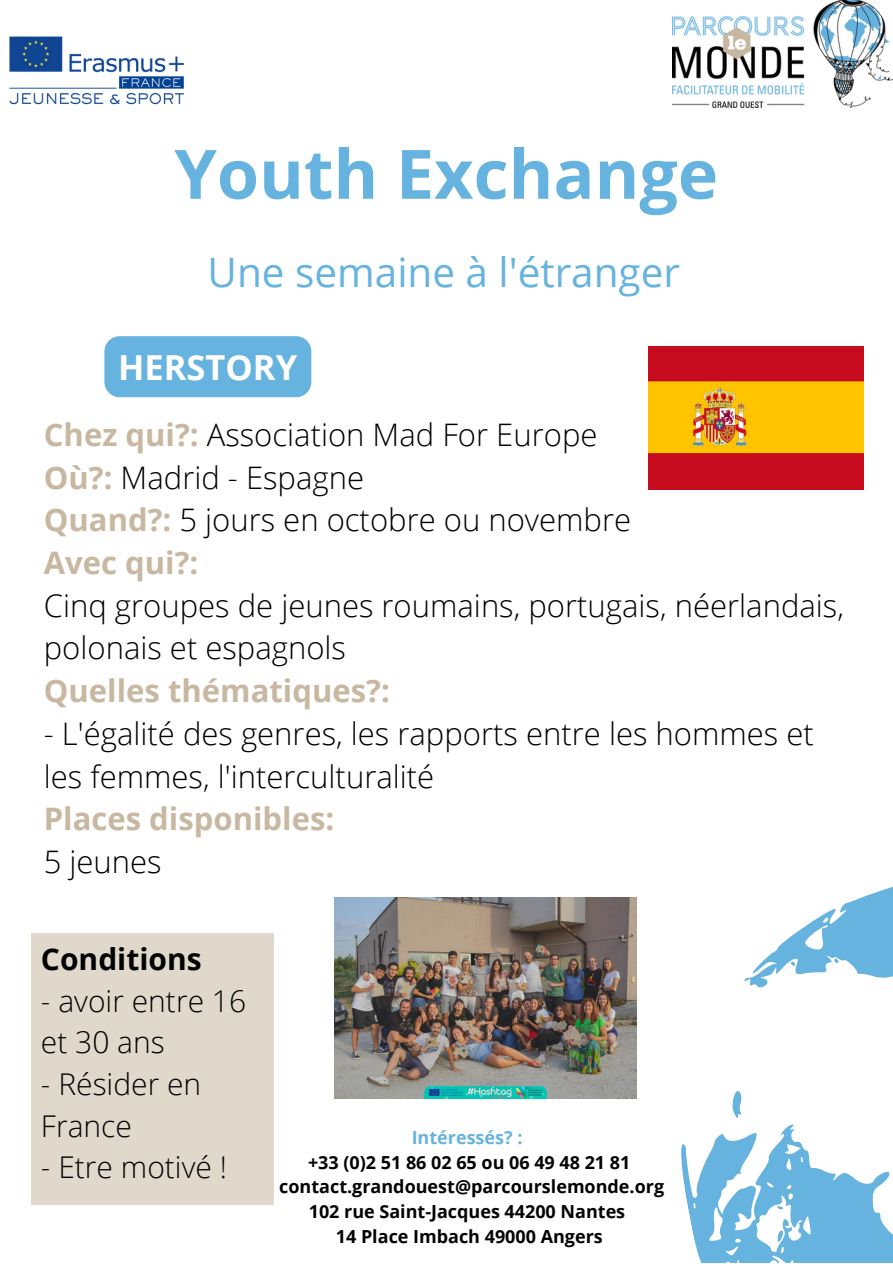
<style>
.page{position:relative;width:893px;height:1264px;background:#fff}
.page>*{position:absolute;margin:0;border:0;box-sizing:border-box;transform-origin:0 0}
.t1{font:700 68.1px "Open Sans";color:#67b3df}
.t2{font:40.5px "Open Sans";color:#67b3df}
.t3{font:700 34.5px "Open Sans";color:#fff}
.t4{font:300 31.05px/42.8px "Open Sans";color:#000}
.t5{font:700 31.05px "Open Sans";color:#c8b8a1}
.t6{font:300 30px/41.5px "Open Sans";color:#020303}
.t7{font:700 30px "Open Sans";color:#020303}
.t8{font:700 18px/24.8px "Open Sans";color:#020303;text-align:center}
.t9{font:700 18px "Open Sans";color:#67b3df}
.s1{font-weight:700;color:#c8b8a1}
</style>
<div class="page">
<img style="left:672px;top:0;width:220px;height:108px">
<div style="left:31px;top:933px;width:242px;height:271px;background:#e1d8cc"></div>
<svg style="left:636px;top:887px;width:256px;height:375px"></svg>
<img style="left:9px;top:36px;width:175px;height:69px">
<img style="left:335px;top:897px;width:301px;height:201px">
<img style="left:649px;top:346px;width:214px;height:143px">
<div style="left:104px;top:336px;width:207px;height:61px;background:#67b3df"></div>
<h1 class="t1" style="left:174px;top:126px;width:545px">Youth Exchange</h1>
<h2 class="t2" style="left:208px;top:244px;width:474px">Une semaine à l'étranger</h2>
<p class="t3" style="left:118px;top:343px;width:181px">HERSTORY</p>
<p class="t4" style="left:44px;top:412px;width:588px"><span class="s1">Chez qui?:</span> Association Mad For Europe<br><span class="s1">Où?:</span> Madrid - Espagne<br><span class="s1">Quand?:</span> 5 jours en octobre ou novembre<br><span class="s1">Avec qui?:</span></p>
<p class="t4" style="left:44px;top:583px;width:801px">Cinq groupes de jeunes roumains, portugais, néerlandais, polonais et espagnols</p>
<p class="t5" style="left:44px;top:669px;width:347px">Quelles thématiques?:</p>
<p class="t4" style="left:44px;top:711px;width:771px">- L'égalité des genres, les rapports entre les hommes et les femmes, l'interculturalité</p>
<p class="t5" style="left:44px;top:797px;width:292px">Places disponibles:</p>
<p class="t4" style="left:44px;top:839px;width:119px">5 jeunes</p>
<p class="t7" style="left:41px;top:938px;width:162px">Conditions</p>
<p class="t6" style="left:41px;top:979px;width:207px">- avoir entre 16 et 30 ans</p>
<p class="t6" style="left:41px;top:1062px;width:162px">- Résider en<br>France</p>
<p class="t6" style="left:41px;top:1145px;width:187px">- Etre motivé !</p>
<p class="t9" style="left:411px;top:1124px;width:112px">Intéressés? :</p>
<p class="t8" style="left:279px;top:1149px;width:386px">+33 (0)2 51 86 02 65 ou 06 49 48 21 81 contact.grandouest@parcourslemonde.org 102 rue Saint-Jacques 44200 Nantes<br>14 Place Imbach 49000 Angers</p>
</div>
